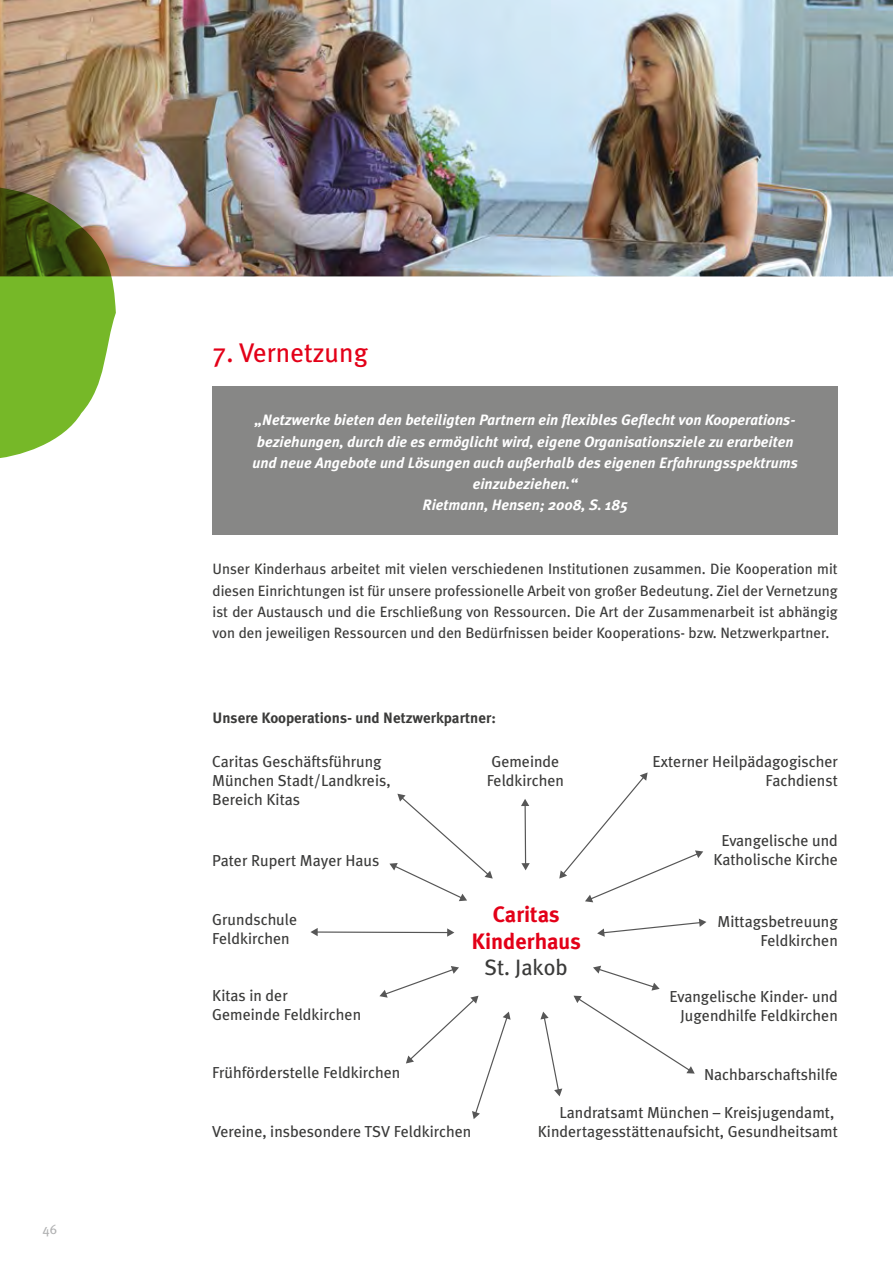
<style>
.page{position:relative;width:893px;height:1263px;background:#fff}
.page>*{position:absolute;margin:0;border:0;box-sizing:border-box;transform-origin:0 0}
.t1{font:27px "Meta Plus";color:#e30018}
.t2{font:700 22.2px/26.7px "Meta Plus";color:#e30018;text-align:center}
.t3{font:22.2px "Meta Plus";color:#3b3b3a}
.t4{font:15.9px/19px "Meta Plus";color:#3b3b3a}
.t5{font:15px/21.3px "Meta Plus";color:#3b3b3a;text-align:justify}
.t6{font:italic 700 15px/21.3px "Meta Plus";color:#fff;text-align:center}
.t7{font:700 15px "Meta Plus";color:#3b3b3a}
.t8{font:13.5px "Meta Plus";color:#b1b2b3}
</style>
<div class="page">
<div style="left:213px;top:386px;width:625px;height:149px;background:#878786"></div>
<svg style="left:559px;top:772px;width:144px;height:130px"></svg>
<svg style="left:597px;top:918px;width:109px;height:19px"></svg>
<svg style="left:593px;top:966px;width:67px;height:24px"></svg>
<svg style="left:573px;top:996px;width:122px;height:77px"></svg>
<svg style="left:540px;top:1011px;width:22px;height:85px"></svg>
<svg style="left:379px;top:966px;width:132px;height:153px"></svg>
<svg style="left:310px;top:928px;width:144px;height:9px"></svg>
<svg style="left:389px;top:794px;width:104px;height:107px"></svg>
<svg style="left:521px;top:799px;width:9px;height:71px"></svg>
<img style="left:0;top:0;width:893px;height:276px">
<svg style="left:0;top:183px;width:116px;height:275px;background:#83a74e"></svg>
<p class="t8" style="left:43px;top:1221px;width:16px">46</p>
<h1 class="t1" style="left:213px;top:336px;width:157px">7. Vernetzung</h1>
<p class="t6" style="left:253px;top:409px;width:547px">„Netzwerke bieten den beteiligten Partnern ein flexibles Geflecht von Kooperations&shy;beziehungen, durch die es ermöglicht wird, eigene Organisationsziele zu erarbeiten und neue Angebote und Lösungen auch außerhalb des eigenen Erfahrungsspektrums einzubeziehen.“<br>Rietmann, Hensen; 2008, S. 185</p>
<p class="t5" style="left:213px;top:558px;width:627px">Unser Kinderhaus arbeitet mit vielen verschiedenen Institutionen zusammen. Die Kooperation mit diesen Einrichtungen ist für unsere professionelle Arbeit von großer Bedeutung. Ziel der Vernetzung ist der Austausch und die Erschließung von Ressourcen. Die Art der Zusammenarbeit ist abhängig von den jeweiligen Ressourcen und den Bedürfnissen beider Kooperations- bzw. Netzwerkpartner.</p>
<p class="t7" style="left:213px;top:709px;width:285px">Unsere Kooperations- und Netzwerkpartner:</p>
<p class="t4" style="left:212px;top:751px;width:180px">Caritas Geschäftsführung<br>München Stadt/Landkreis,<br>Bereich Kitas</p>
<p class="t4" style="left:487px;top:751px;width:79px">Gemeinde<br>Feldkirchen</p>
<p class="t4" style="left:212px;top:851px;width:169px">Pater Rupert Mayer Haus</p>
<p class="t4" style="left:212px;top:910px;width:87px">Grundschule<br>Feldkirchen</p>
<p class="t4" style="left:212px;top:986px;width:150px">Kitas in der<br>Gemeinde Feldkirchen</p>
<p class="t4" style="left:212px;top:1062px;width:190px">Frühförderstelle Feldkirchen</p>
<h2 class="t2" style="left:471px;top:901px;width:111px">Caritas<br>Kinderhaus</h2>
<h2 class="t3" style="left:485px;top:955px;width:85px">St. Jakob</h2>
<p class="t4" style="left:652px;top:751px;width:187px;text-align:right">Externer Heilpädagogischer<br>Fachdienst</p>
<p class="t4" style="left:713px;top:831px;width:126px;text-align:center">Evangelische und<br>Katholische Kirche</p>
<p class="t4" style="left:717px;top:911px;width:122px;text-align:right">Mittagsbetreuung<br>Feldkirchen</p>
<p class="t4" style="left:670px;top:987px;width:170px;text-align:right">Evangelische Kinder- und<br>Jugendhilfe Feldkirchen</p>
<p class="t4" style="left:704px;top:1065px;width:135px">Nachbarschaftshilfe</p>
<p class="t4" style="left:212px;top:1121px;width:261px">Vereine, insbesondere TSV Feldkirchen</p>
<p class="t4" style="left:538px;top:1102px;width:302px;text-align:right">Landratsamt München – Kreisjugendamt,<br>Kindertagesstättenaufsicht, Gesundheitsamt</p>
</div>
